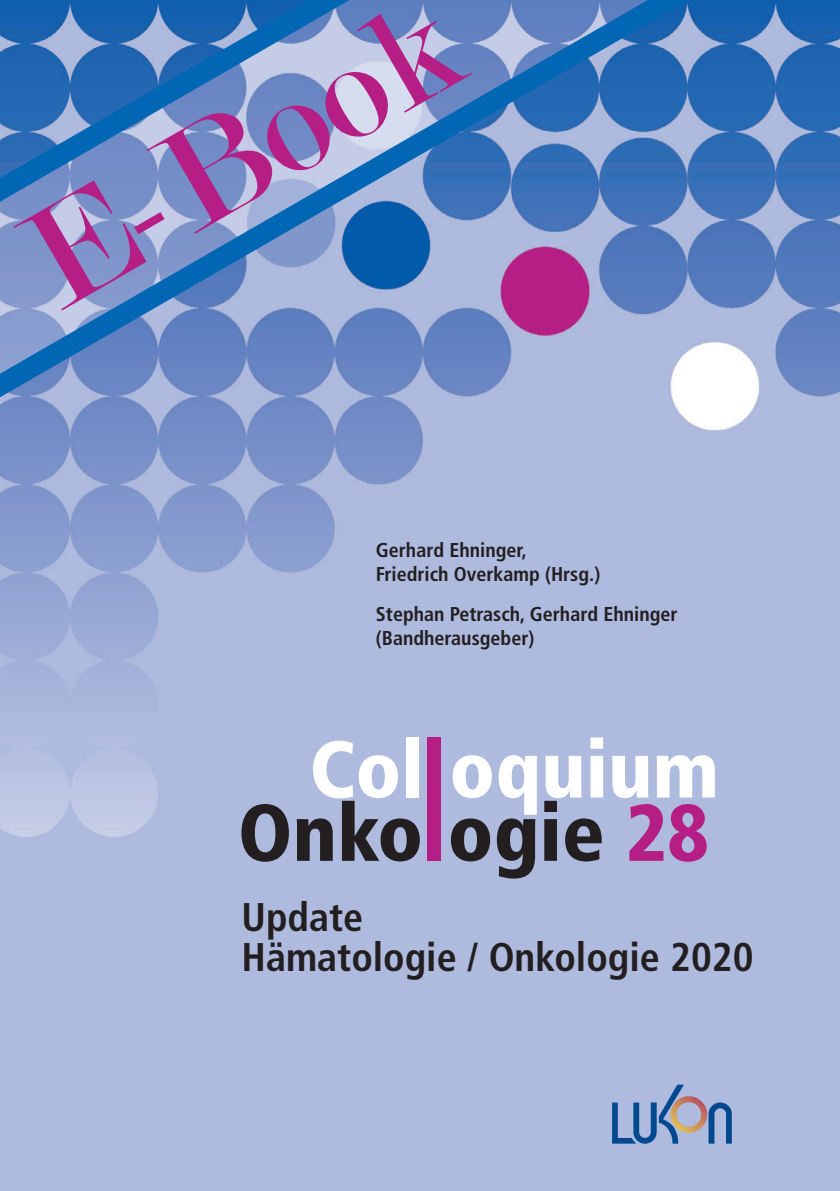
<style>
.page{position:relative;width:840px;height:1191px;background:#fff}
.page>*{position:absolute;margin:0;border:0;box-sizing:border-box;transform-origin:0 0}
.t1{font:150px "Modern";color:#b51e84}
.t2{font:900 condensed 80px/63.2px "Frutiger";color:#fff;text-align:right}
.t3{font:700 condensed 40px/40px "Frutiger";color:#231f20}
.t4{font:700 condensed 20px/24px "Frutiger";color:#231f20}
.s1{color:#231f20}
.s2{color:#b51e84}
</style>
<div class="page">
<img style="left:0;top:0;width:839px;height:1191px">
<div style="left:427px;top:737px;width:13px;height:124px;background:#b51e84"></div>
<svg style="left:611px;top:1084px;width:120px;height:59px;background:#879bc0"></svg>
<svg style="left:0;top:458px;width:726px;height:15px;background:#95a6d3"></svg>
<svg style="left:0;top:0;width:757px;height:458px;background:#7f9bcd"></svg>
<svg style="left:0;top:0;width:654px;height:347px;background:#6a8cc5"></svg>
<h1 class="t1" style="left:-10px;top:191px;width:475px;rotate:-30deg">E-Book</h1>
<p class="t4" style="left:376px;top:540px;width:226px">Gerhard Ehninger,<br>Friedrich Overkamp (Hrsg.)</p>
<p class="t4" style="left:376px;top:603px;width:303px">Stephan Petrasch, Gerhard Ehninger (Bandherausgeber)</p>
<h2 class="t2" style="left:237px;top:744px;width:483px">Col oquium<br><span class="s1">Onko ogie</span> <span class="s2">28</span></h2>
<h3 class="t3" style="left:241px;top:900px;width:513px">Update<br>Hämatologie / Onkologie 2020</h3>
</div>
